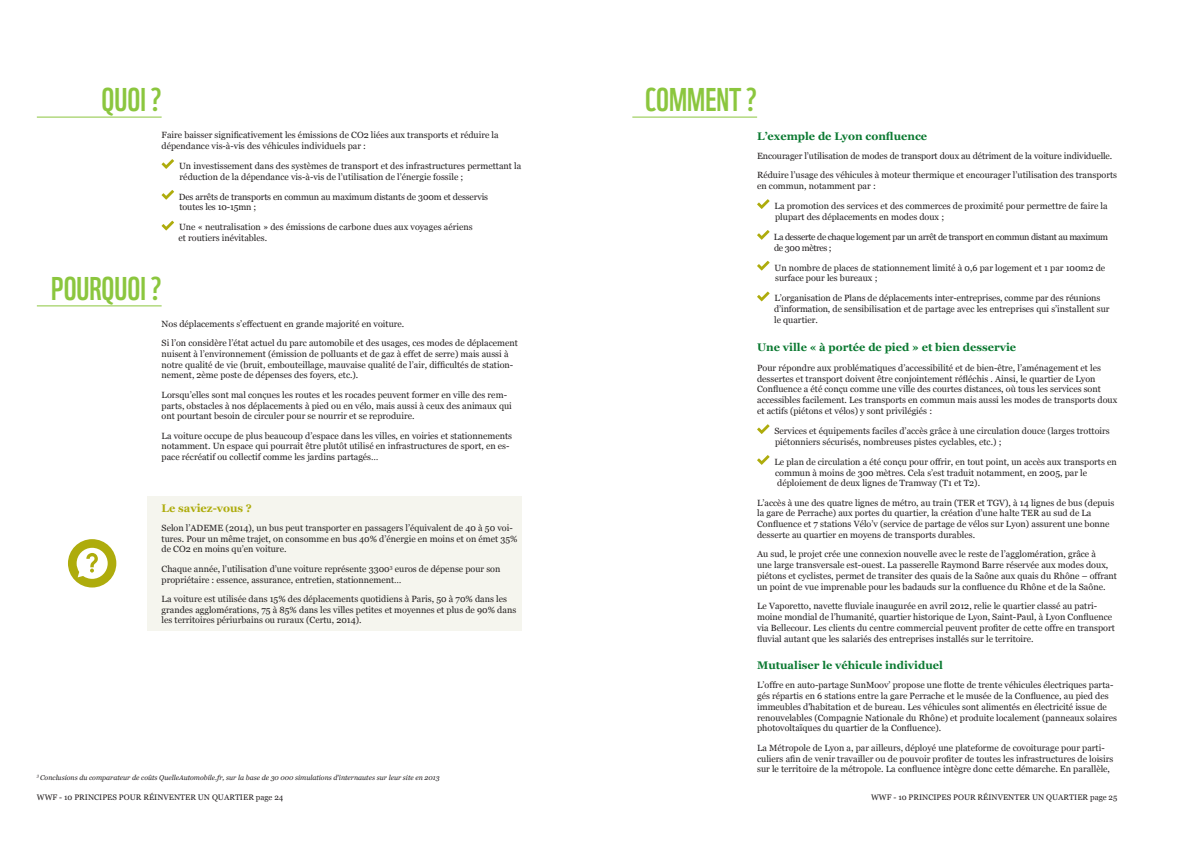
<style>
.page{position:relative;width:1191px;height:842px;background:#fff}
.page>*{position:absolute;margin:0;border:0;box-sizing:border-box;transform-origin:0 0}
.t1{font:32px "WWF";color:#8bc63e}
.t2{font:700 11px "Georgia";color:#0b7931}
.t3{font:700 11px "Georgia";color:#aeac0c}
.t4{font:9px/10.8px "Georgia";color:#231f20}
.t5{font:9px/10.8px "Georgia";letter-spacing:-.035em;color:#231f20}
.t6{font:8px "Georgia";color:#231f20}
.t7{font:italic 7px "Georgia";color:#231f20}
</style>
<div class="page">
<div style="left:147px;top:496px;width:375px;height:135px;background:#f5f5ee"></div>
<svg style="left:757px;top:199px;width:12px;height:10px"></svg>
<svg style="left:757px;top:230px;width:12px;height:10px"></svg>
<svg style="left:757px;top:261px;width:12px;height:9px"></svg>
<svg style="left:757px;top:292px;width:12px;height:9px"></svg>
<svg style="left:757px;top:424px;width:12px;height:10px"></svg>
<svg style="left:757px;top:455px;width:12px;height:10px"></svg>
<hr style="left:632px;top:117px;width:125px;height:1px;background:#8bc63e">
<hr style="left:37px;top:117px;width:125px;height:1px;background:#8bc63e">
<hr style="left:37px;top:305px;width:125px;height:1px;background:#8bc63e">
<svg style="left:162px;top:159px;width:12px;height:10px"></svg>
<svg style="left:162px;top:190px;width:12px;height:10px"></svg>
<svg style="left:162px;top:221px;width:12px;height:9px"></svg>
<div style="left:68px;top:539px;width:48px;height:48px;background:#aeac0c;border-radius:50%"></div>
<svg style="left:77px;top:548px;width:31px;height:31px"></svg>
<h1 class="t1" style="left:102px;top:74px;width:62px">QUOI ?</h1>
<h1 class="t1" style="left:645px;top:74px;width:15px">COMMENT</h1>
<h1 class="t1" style="left:746px;top:74px;width:12px">?</h1>
<p class="t4" style="left:162px;top:130px;width:338px">Faire baisser significativement les émissions de CO2 liées aux transports et réduire la dépendance vis-à-vis des véhicules individuels par :</p>
<p class="t4" style="left:179px;top:161px;width:344px">Un investissement dans des systèmes de transport et des infrastructures permettant la réduction de la dépendance vis-à-vis de l’utilisation de l’énergie fossile ;</p>
<p class="t4" style="left:179px;top:191px;width:311px">Des arrêts de transports en commun au maximum distants de 300m et desservis toutes les 10-15mn ;</p>
<p class="t4" style="left:179px;top:222px;width:295px">Une « neutralisation » des émissions de carbone dues aux voyages aériens et routiers inévitables.</p>
<h1 class="t1" style="left:51px;top:263px;width:25px">POURQUOI</h1>
<h1 class="t1" style="left:151px;top:263px;width:12px">?</h1>
<p class="t4" style="left:162px;top:314px;width:358px;line-height:19.3px">Nos déplacements s’effectuent en grande majorité en voiture.<br>Si l’on considère l’état actuel du parc automobile et des usages, ces modes de déplacement</p>
<p class="t4" style="left:162px;top:349px;width:353px">nuisent à l’environnement (émission de polluants et de gaz à effet de serre) mais aussi à notre qualité de vie (bruit, embouteillage, mauvaise qualité de l’air, difficultés de station&shy;nement, 2ème poste de dépenses des foyers, etc.).</p>
<p class="t4" style="left:162px;top:389px;width:352px">Lorsqu’elles sont mal conçues les routes et les rocades peuvent former en ville des rem&shy;parts, obstacles à nos déplacements à pied ou en vélo, mais aussi à ceux des animaux qui ont pourtant besoin de circuler pour se nourrir et se reproduire.</p>
<p class="t4" style="left:162px;top:430px;width:352px">La voiture occupe de plus beaucoup d’espace dans les villes, en voiries et stationnements notamment. Un espace qui pourrait être plutôt utilisé en infrastructures de sport, en es&shy;pace récréatif ou collectif comme les jardins partagés…</p>
<p class="t3" style="left:162px;top:501px;width:92px">Le saviez-vous ?</p>
<p class="t4" style="left:162px;top:522px;width:357px">Selon l’ADEME (2014), un bus peut transporter en passagers l’équivalent de 40 à 50 voi&shy;tures. Pour un même trajet, on consomme en bus 40% d’énergie en moins et on émet 35% de CO 2 en moins qu’en voiture.</p>
<p class="t4" style="left:162px;top:563px;width:340px">Chaque année, l’utilisation d’une voiture représente 3300<sup>3</sup> euros de dépense pour son propriétaire : essence, assurance, entretien, stationnement…</p>
<p class="t4" style="left:162px;top:593px;width:356px">La voiture est utilisée dans 15% des déplacements quotidiens à Paris, 50 à 70% dans les grandes agglomérations, 75 à 85% dans les villes petites et moyennes et plus de 90% dans les territoires périurbains ou ruraux (Certu, 2014).</p>
<p class="t7" style="left:37px;top:773px;width:404px"><sup>3</sup> Conclusions du comparateur de coûts QuelleAutomobile.fr, sur la base de 30 000 simulations d’internautes sur leur site en 2013</p>
<p class="t2" style="left:757px;top:129px;width:171px">L’exemple de Lyon confluence</p>
<p class="t4" style="left:757px;top:146px;width:361px;line-height:19.3px">Encourager l’utilisation de modes de transport doux au détriment de la voiture individuelle.<br>Réduire l’usage des véhicules à moteur thermique et encourager l’utilisation des transports</p>
<p class="t4" style="left:757px;top:181px;width:120px">en commun, notamment par :</p>
<p class="t4" style="left:774px;top:201px;width:335px">La promotion des services et des commerces de proximité pour permettre de faire la plupart des déplacements en modes doux ;</p>
<p class="t5" style="left:774px;top:231px;width:336px">La desserte de chaque logement par un arrêt de transport en commun distant au maximum de 300 mètres ;</p>
<p class="t4" style="left:774px;top:262px;width:332px">Un nombre de places de stationnement limité à 0,6 par logement et 1 par 100m2 de surface pour les bureaux ;</p>
<p class="t4" style="left:774px;top:293px;width:337px">L’organisation de Plans de déplacements inter-entreprises, comme par des réunions d’information, de sensibilisation et de partage avec les entreprises qui s’installent sur le quartier.</p>
<p class="t2" style="left:757px;top:341px;width:261px">Une ville « à portée de pied » et bien desservie</p>
<p class="t4" style="left:757px;top:362px;width:361px">Pour répondre aux problématiques d’accessibilité et de bien-être, l’aménagement et les dessertes et transport doivent être conjointement réfléchis . Ainsi, le quartier de Lyon Confluence a été conçu comme une ville des courtes distances, où tous les services sont accessibles facilement. Les transports en commun mais aussi les modes de transports doux et actifs (piétons et vélos) y sont privilégiés :</p>
<p class="t4" style="left:774px;top:426px;width:337px">Services et équipements faciles d’accès grâce à une circulation douce (larges trottoirs piétonniers sécurisés, nombreuses pistes cyclables, etc.) ;</p>
<p class="t4" style="left:774px;top:456px;width:344px">Le plan de circulation a été conçu pour offrir, en tout point, un accès aux transports en commun à moins de 300 mètres. Cela s’est traduit notamment, en 2005, par le déploiement de deux lignes de Tramway (T1 et T2).</p>
<p class="t4" style="left:757px;top:497px;width:208px">L’accès à une des quatre lignes de métro, au train (TER</p>
<p class="t4" style="left:757px;top:497px;width:359px;text-indent:220px">et TGV), à 14 lignes de bus (depuis la gare de Perrache) aux portes du quartier, la création d’une halte TER</p>
<p class="t4" style="left:757px;top:508px;width:354px;text-indent:284px">au sud de La<br>Confluence et 7 stations Vélo’v (service de partage de vélos sur Lyon) assurent une bonne desserte au quartier en moyens de transports durables.</p>
<p class="t4" style="left:757px;top:549px;width:361px">Au sud, le projet crée une connexion nouvelle avec le reste de l’agglomération, grâce à<br>une large transversale est-ouest. La passerelle Raymond Barre réservée aux modes doux, piétons et cyclistes, permet de transiter des quais de la Saône aux quais du Rhône – offrant un point de vue imprenable pour les badauds sur la confluence du Rhône et de la Saône.</p>
<p class="t4" style="left:757px;top:601px;width:359px">Le Vaporetto, navette fluviale inaugurée en avril 2012, relie le quartier classé au patri&shy;moine mondial de l’humanité, quartier historique de Lyon, Saint-Paul, à Lyon Confluence via Bellecour. Les clients du centre commercial peuvent profiter de cette offre en transport fluvial autant que les salariés des entreprises installés sur le territoire.</p>
<p class="t2" style="left:757px;top:658px;width:187px">Mutualiser le véhicule individuel</p>
<p class="t4" style="left:757px;top:680px;width:361px">L’offre en auto-partage SunMoov’ propose une flotte de trente véhicules électriques parta&shy;gés répartis en 6 stations entre la gare Perrache et le musée de la Confluence, au pied des immeubles d'habitation et de bureau. Les véhicules sont alimentés en électricité issue de renouvelables (Compagnie Nationale du Rhône) et produite localement (panneaux solaires photovoltaïques du quartier de la Confluence).</p>
<p class="t4" style="left:757px;top:742px;width:358px">La Métropole de Lyon a, par ailleurs, déployé une plateforme de covoiturage pour parti&shy;culiers afin de venir travailler ou de pouvoir profiter de toutes les infrastructures de loisirs sur le territoire de la métropole. La confluence intègre donc cette démarche. En parallèle,</p>
<p class="t6" style="left:37px;top:792px;width:248px">WWF - 10 Principes pour réinventer un quartier page 24</p>
<p class="t6" style="left:871px;top:792px;width:248px">WWF - 10 Principes pour réinventer un quartier page 25</p>
</div>
